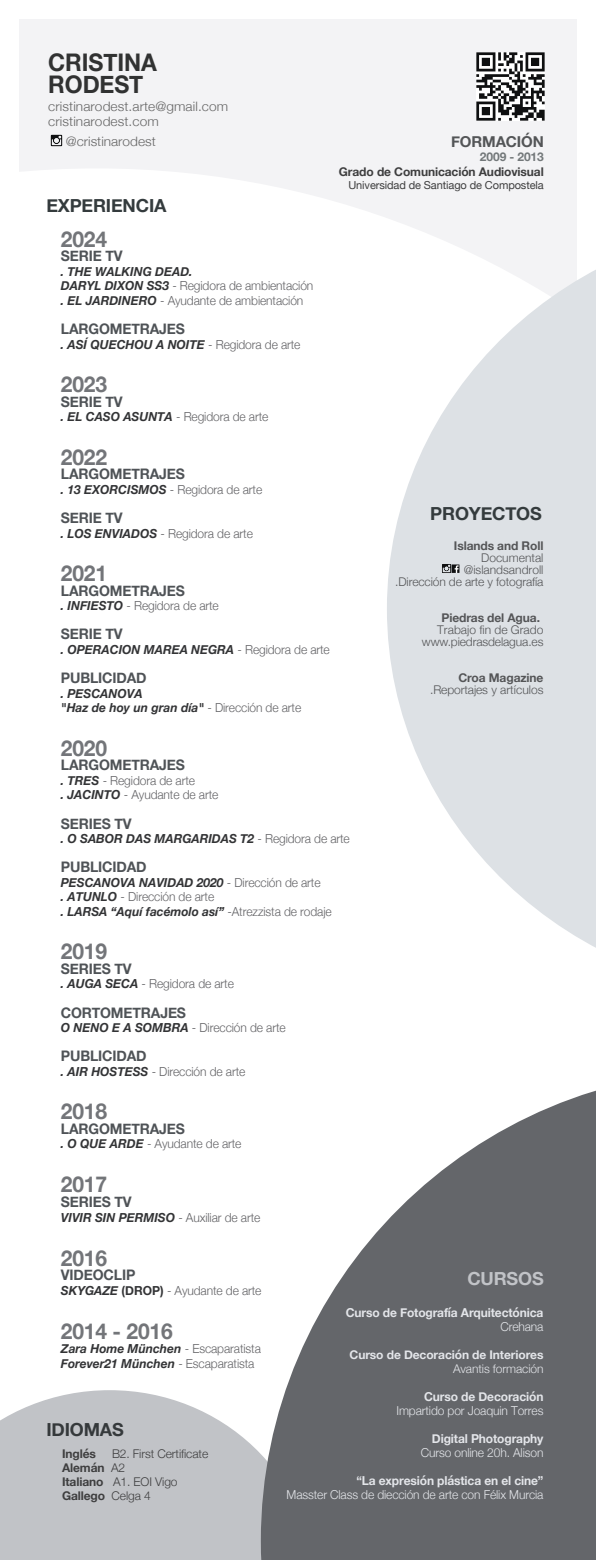
<style>
.page{position:relative;width:596px;height:1560px;background:#fff}
.page>*{position:absolute;margin:0;border:0;box-sizing:border-box;transform-origin:0 0}
.t1{font:700 24.3px/22px "Helvetica Neue";letter-spacing:-.005em;color:#313232;scale:.95 1}
.t2{font:700 21.8px "Helvetica Neue";letter-spacing:-.01em;color:#737579;scale:.96 1}
.t3{font:700 18px "Helvetica Neue";letter-spacing:-.01em;color:#343b3d}
.t4{font:700 18px "Helvetica Neue";letter-spacing:-.01em;color:#35393b}
.t5{font:700 18px "Helvetica Neue";letter-spacing:-.01em;color:#c1c3c7}
.t6{font:700 15px "Helvetica Neue";letter-spacing:-.01em;color:#535557}
.t7{font:700 14.5px "Helvetica Neue";letter-spacing:-.01em;color:#4f5357;scale:.96 1}
.t8{font:300 13px/15px "Helvetica Neue";letter-spacing:.005em;color:#666;scale:1.05 1}
.t9{font:300 12.5px/14.5px "Helvetica Neue";letter-spacing:-.01em;color:#636366;scale:.96 1}
.t10{font:italic 700 12.5px/14.5px "Helvetica Neue";color:#333436;scale:.96 1}
.t11{font:700 12.3px "Helvetica Neue";letter-spacing:-.01em;color:#e3e5e9}
.t12{font:300 12.3px "Helvetica Neue";letter-spacing:-.01em;color:#e3e5e9}
.t13{font:300 12px/12px "Helvetica Neue";letter-spacing:-.01em;color:#545557;text-align:right}
.t14{font:300 12px/14px "Helvetica Neue";letter-spacing:-.01em;color:#3e3e3f}
.t15{font:700 12px "Helvetica Neue";letter-spacing:-.01em;color:#545557}
.t16{font:700 12px "Helvetica Neue";letter-spacing:-.01em;color:#3e3e3f}
.t17{font:700 12px "Helvetica Neue";letter-spacing:-.01em;color:#e3e5e9}
.t18{font:300 12px "Helvetica Neue";letter-spacing:-.01em;color:#e3e5e9}
.t19{font:700 12px "Helvetica Neue";letter-spacing:-.01em;color:#73787a}
.t20{font:11px "Helvetica Neue";letter-spacing:-.01em;color:#3e3e3f}
.s1{font-weight:700;font-style:italic;color:#333436}
.s2{font-weight:300;font-style:normal;color:#636366}
.s3{font-weight:700;color:#333436}
.s4{font-weight:700}
</style>
<div class="page">
<div style="left:19px;top:20px;width:557px;height:785px;background:#f3f3f5"></div>
<div style="left:19px;top:168px;width:558px;height:637px;background:#fff"></div>
<svg style="left:0;top:1390px;width:261px;height:169px;background:#c6c8cc"></svg>
<svg style="left:386px;top:220px;width:209px;height:727px;fill:#dde1e5"></svg>
<svg style="left:261px;top:1091px;width:334px;height:468px;fill:#64666a"></svg>
<img style="left:476px;top:52px;width:68px;height:68px">
<img style="left:50px;top:134px;width:13px;height:13px">
<img style="left:439px;top:561px;width:14px;height:14px">
<svg style="left:451px;top:564px;width:8px;height:9px"></svg>
<h1 class="t1" style="left:48px;top:52px;width:116px">CRISTINA<br>RODEST</h1>
<p class="t8" style="left:48px;top:98px;width:173px">cristinarodest.arte@gmail.com cristinarodest.com</p>
<p class="t8" style="left:66px;top:133px;width:87px">@cristinarodest</p>
<p class="t6" style="left:451px;top:130px;width:94px">FORMACIÓN</p>
<p class="t19" style="left:479px;top:147px;width:65px">2009 - 2013</p>
<p class="t16" style="left:339px;top:162px;width:206px">Grado de Comunicación Audiovisual</p>
<p class="t20" style="left:348px;top:177px;width:197px">Universidad de Santiago de Compostela</p>
<h3 class="t3" style="left:46px;top:192px;width:122px">EXPERIENCIA</h3>
<h2 class="t2" style="left:61px;top:222px;width:50px">2024</h2>
<p class="t7" style="left:61px;top:245px;width:66px">SERIE TV</p>
<p class="t9" style="left:61px;top:263px;width:264px"><span class="s1">. THE WALKING DEAD.<br>DARYL DIXON SS3</span> - Regidora de ambientación <span class="s1">. EL JARDINERO</span> - Ayudante de ambientación</p>
<p class="t7" style="left:61px;top:317px;width:131px">LARGOMETRAJES</p>
<p class="t10" style="left:61px;top:337px;width:251px">. ASÍ QUECHOU A NOITE <span class="s2">- Regidora de arte</span></p>
<h2 class="t2" style="left:61px;top:367px;width:50px">2023</h2>
<p class="t7" style="left:61px;top:390px;width:66px">SERIE TV</p>
<p class="t9" style="left:61px;top:408px;width:217px"><span class="s1">. EL CASO ASUNTA</span> - Regidora de arte</p>
<h2 class="t2" style="left:61px;top:440px;width:50px">2022</h2>
<p class="t7" style="left:61px;top:463px;width:131px">LARGOMETRAJES</p>
<p class="t9" style="left:61px;top:481px;width:211px"><span class="s1">. 13 EXORCISMOS</span> - Regidora de arte</p>
<p class="t7" style="left:61px;top:506px;width:66px">SERIE TV</p>
<p class="t9" style="left:61px;top:525px;width:201px"><span class="s1">. LOS ENVIADOS</span> - Regidora de arte</p>
<h2 class="t2" style="left:61px;top:556px;width:50px">2021</h2>
<p class="t7" style="left:61px;top:579px;width:131px">LARGOMETRAJES</p>
<p class="t9" style="left:61px;top:597px;width:166px"><span class="s1">. INFIESTO</span> - Regidora de arte</p>
<p class="t7" style="left:61px;top:623px;width:66px">SERIE TV</p>
<p class="t10" style="left:61px;top:642px;width:281px">. OPERACION MAREA NEGRA <span class="s2">- Regidora de arte</span></p>
<p class="t7" style="left:61px;top:666px;width:91px">PUBLICIDAD</p>
<p class="t10" style="left:61px;top:686px;width:252px">. PESCANOVA<br>"Haz de hoy un gran día" <span class="s2">- Dirección de arte</span></p>
<h2 class="t2" style="left:61px;top:730px;width:50px">2020</h2>
<p class="t7" style="left:61px;top:753px;width:131px">LARGOMETRAJES</p>
<p class="t9" style="left:61px;top:772px;width:165px"><span class="s1">. TRES</span> - Regidora de arte<br><span class="s1">. JACINTO</span> - Ayudante de arte</p>
<p class="t7" style="left:61px;top:811px;width:75px">SERIES TV</p>
<p class="t10" style="left:61px;top:831px;width:302px">. O SABOR DAS MARGARIDAS T2 <span class="s2">- Regidora de arte</span></p>
<p class="t7" style="left:61px;top:855px;width:91px">PUBLICIDAD</p>
<p class="t9" style="left:61px;top:874px;width:283px"><span class="s1">PESCANOVA NAVIDAD 2020</span> - Dirección de arte<br><span class="s1">. ATUNLO</span> - Dirección de arte<br><span class="s1">. LARSA “Aquí facémolo así”</span> -Atrezzista de rodaje</p>
<h2 class="t2" style="left:61px;top:934px;width:50px">2019</h2>
<p class="t7" style="left:61px;top:957px;width:75px">SERIES TV</p>
<p class="t9" style="left:61px;top:975px;width:182px"><span class="s1">. AUGA SECA</span> - Regidora de arte</p>
<p class="t7" style="left:61px;top:1000px;width:132px">CORTOMETRAJES</p>
<p class="t9" style="left:61px;top:1019px;width:235px"><span class="s1">O NENO E A SOMBRA</span> - Dirección de arte</p>
<p class="t7" style="left:61px;top:1044px;width:91px">PUBLICIDAD</p>
<p class="t9" style="left:61px;top:1062px;width:194px"><span class="s1">. AIR HOSTESS</span> - Dirección de arte</p>
<h2 class="t2" style="left:61px;top:1094px;width:50px">2018</h2>
<p class="t7" style="left:61px;top:1117px;width:131px">LARGOMETRAJES</p>
<p class="t9" style="left:61px;top:1135px;width:189px"><span class="s1">. O QUE ARDE</span> - Ayudante de arte</p>
<h2 class="t2" style="left:61px;top:1167px;width:50px">2017</h2>
<p class="t7" style="left:61px;top:1189px;width:75px">SERIES TV</p>
<p class="t10" style="left:61px;top:1210px;width:209px">VIVIR SIN PERMISO <span class="s2">- Auxiliar de arte</span></p>
<h2 class="t2" style="left:61px;top:1240px;width:50px">2016</h2>
<p class="t7" style="left:61px;top:1263px;width:79px">VIDEOCLIP</p>
<p class="t9" style="left:61px;top:1282px;width:210px"><span class="s1">SKYGAZE</span> <span class="s3">(DROP)</span> - Ayudante de arte</p>
<h2 class="t2" style="left:61px;top:1313px;width:118px">2014 - 2016</h2>
<p class="t10" style="left:61px;top:1341px;width:210px">Zara Home München <span class="s2">- Escaparatista<br></span>Forever21 München <span class="s2">- Escaparatista</span></p>
<h3 class="t3" style="left:430px;top:499px;width:113px">PROYECTOS</h3>
<p class="t15" style="left:453px;top:536px;width:91px">Islands and Roll</p>
<p class="t13" style="left:395px;top:551px;width:150px">Documental<br>@islandsandroll<br>.Dirección de arte y fotografía</p>
<p class="t15" style="left:441px;top:608px;width:100px">Piedras del Agua.</p>
<p class="t13" style="left:421px;top:623px;width:123px">Trabajo fin de Grado www.piedrasdelagua.es</p>
<p class="t15" style="left:458px;top:668px;width:86px">Croa Magazine</p>
<p class="t13" style="left:430px;top:683px;width:115px">.Reportajes y artículos</p>
<h3 class="t5" style="left:467px;top:1264px;width:78px">CURSOS</h3>
<p class="t11" style="left:345px;top:1302px;width:199px">Curso de Fotografía Arquitectónica</p>
<p class="t12" style="left:500px;top:1316px;width:45px">Crehana</p>
<p class="t17" style="left:349px;top:1344px;width:195px">Curso de Decoración de Interiores</p>
<p class="t18" style="left:453px;top:1358px;width:92px">Avantis formación</p>
<p class="t11" style="left:424px;top:1386px;width:121px">Curso de Decoración</p>
<p class="t12" style="left:396px;top:1400px;width:148px">Impartido por Joaquin Torres</p>
<p class="t11" style="left:431px;top:1428px;width:113px">Digital Photography</p>
<p class="t12" style="left:420px;top:1442px;width:124px">Curso online 20h. Alison</p>
<p class="t11" style="left:356px;top:1470px;width:188px">“La expresión plástica en el cine”</p>
<p class="t12" style="left:286px;top:1484px;width:258px">Masster Class de diección de arte con Félix Murcia</p>
<h3 class="t4" style="left:46px;top:1415px;width:79px">IDIOMAS</h3>
<p class="t16" style="left:62px;top:1443px;width:35px">Inglés</p>
<p class="t14" style="left:62px;top:1445px;width:147px;text-indent:50px">B2. First Certificate<br><span class="s4">Alemán</span> A2<br><span class="s4">Italiano</span> A1. EOI Vigo<br><span class="s4">Gallego</span> Celga 4</p>
</div>
